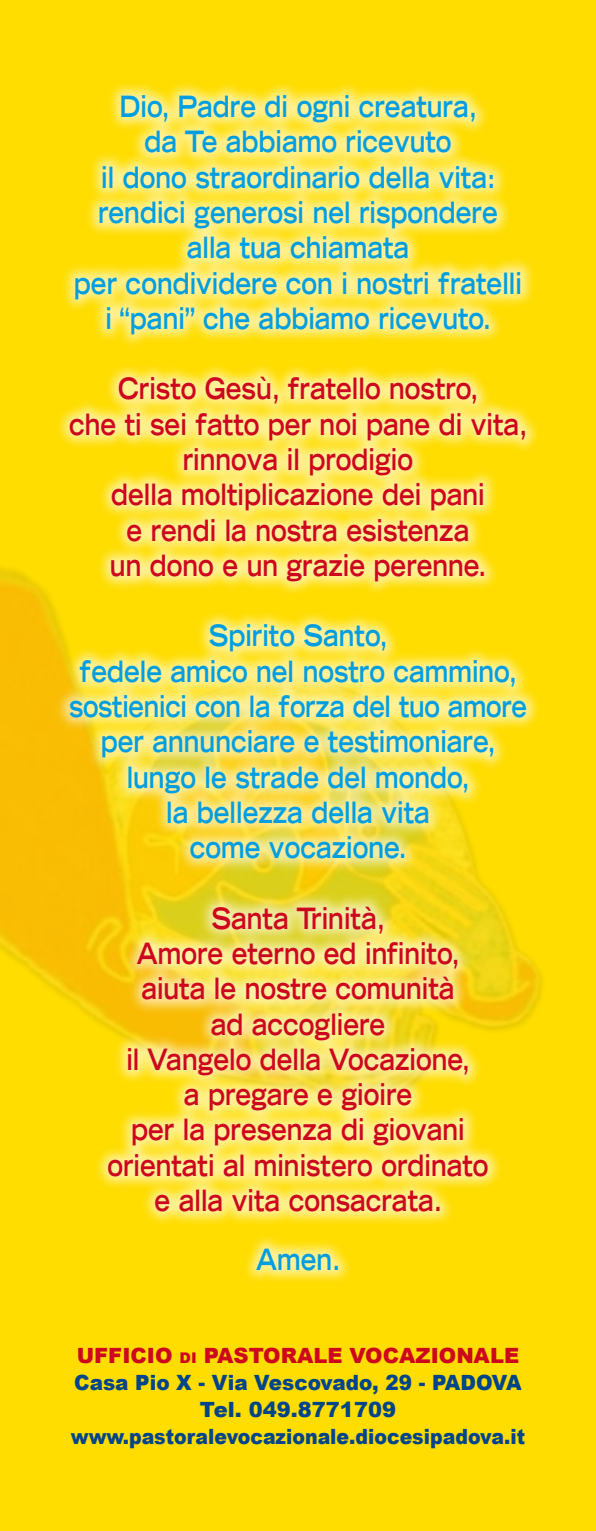
<style>
.page{position:relative;width:596px;height:1531px;background:#fff}
.page>*{position:absolute;margin:0;border:0;box-sizing:border-box;transform-origin:0 0}
.t1{font:700 expanded 29.4px/35.4px "Trade Gothic LH";color:#009ee0;text-align:center;scale:.8 1}
.t2{font:700 expanded 29.4px/35.4px "Trade Gothic LH";color:#cd071e;text-align:center;scale:.8 1}
.t3{font:900 21px "Arial";color:#00448a;scale:.9 1}
.t4{font:900 21px "Arial";color:#00448a;scale:.95 1}
.t5{font:900 21px "Arial";color:#cd071e}
.t6{font:900 21px "Arial";color:#00448a}
.s1{font-size:14.7px}
</style>
<div class="page">
<div style="left:0;top:0;width:595px;height:1531px;background:#fd0"></div>
<img style="left:0;top:568px;width:542px;height:433px">
<div style="left:52px;top:77px;width:486px;height:1204px;background:#fff;opacity:.6"></div>
<p class="t1" style="left:74px;top:88px;width:561px">Dio, Padre di ogni creatura,<br>da Te abbiamo ricevuto<br>il dono straordinario della vita: rendici generosi nel rispondere alla tua chiamata<br>per condividere con i nostri fratelli i “pani” che abbiamo ricevuto.</p>
<p class="t2" style="left:69px;top:370px;width:574px">Cristo Gesù, fratello nostro,<br>che ti sei fatto per noi pane di vita, rinnova il prodigio<br>della moltiplicazione dei pani<br>e rendi la nostra esistenza<br>un dono e un grazie perenne.</p>
<p class="t1" style="left:69px;top:617px;width:573px">Spirito Santo,<br>fedele amico nel nostro cammino, sostienici con la forza del tuo amore per annunciare e testimoniare, lungo le strade del mondo,<br>la bellezza della vita<br>come vocazione.</p>
<p class="t2" style="left:107px;top:900px;width:478px">Santa Trinità,<br>Amore eterno ed infinito, aiuta le nostre comunità<br>ad accogliere<br>il Vangelo della Vocazione,<br>a pregare e gioire<br>per la presenza di giovani orientati al ministero ordinato e alla vita consacrata.</p>
<p class="t1" style="left:256px;top:1241px;width:107px">Amen.</p>
<p class="t5" style="left:77px;top:1344px;width:443px">Ufficio <span class="s1">di</span> pastorale vocazionale</p>
<p class="t4" style="left:74px;top:1371px;width:440px">Casa Pio X - Via Vescovado, 29 - PADOVA</p>
<p class="t6" style="left:200px;top:1398px;width:197px">Tel. 049.8771709</p>
<p class="t3" style="left:71px;top:1425px;width:506px">www.pastoralevocazionale.diocesipadova.it</p>
</div>
